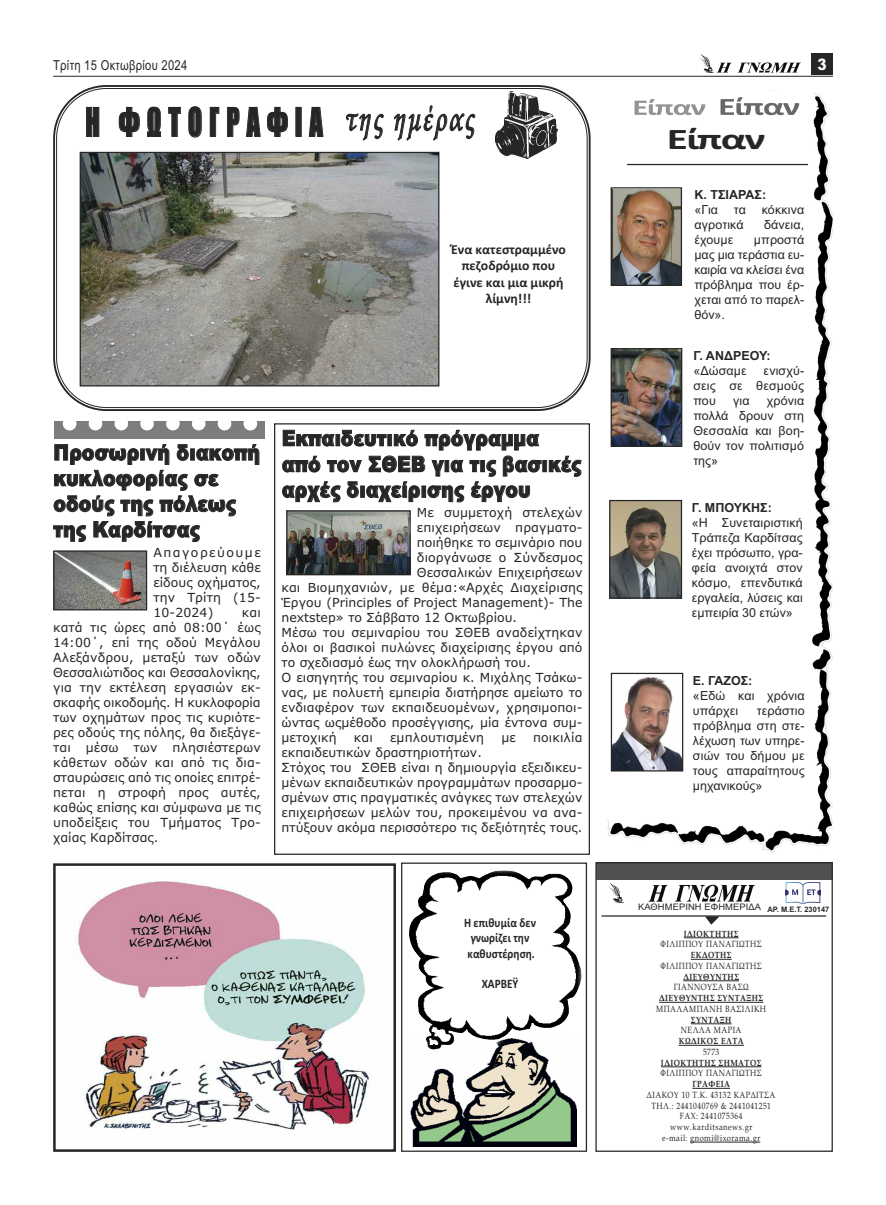
<style>
.page{position:relative;width:886px;height:1205px;background:#fff}
.page>*{position:absolute;margin:0;border:0;box-sizing:border-box;transform-origin:0 0}
.t1{font:36.5px "Impact";letter-spacing:.27em;color:#272627;scale:.72 1}
.t2{font:700 30px "Calibri";letter-spacing:-.04em;color:#272627;scale:1.45 1}
.t3{font:900 21.5px/25.6px "Arial";letter-spacing:.01em;color:#272627;scale:.87 1}
.t4{font:900 15.75px "Arial";color:#fff;scale:.87 1}
.t5{font:700 13.75px/16.5px "Calibri";color:#272627;text-align:center}
.t6{font:13.75px "Arial";letter-spacing:.025em;color:#272627;scale:.81 1}
.t7{font:700 13px/15.1px "Calibri";color:#272627;scale:.87 1}
.t8{font:12.5px/15px "Verdana";color:#272627;text-align:justify}
.t9{font:12.5px/15px "Arial";letter-spacing:.01em;color:#272627;text-align:justify}
.t10{font:700 12.5px/15px "Arial";color:#272627}
.t11{font:9px/10.8px "Book Antiqua";letter-spacing:.06em;color:#272627;text-align:center;scale:.83 1}
.t12{font:9px "Arial";letter-spacing:.01em;color:#272627;scale:1.04 1}
.t13{font:700 7.5px "Arial";color:#272627}
.s1{font-weight:400}
.s2{font-weight:700}
</style>
<div class="page">
<div style="left:595px;top:862px;width:238px;height:290px;border:1px solid #272627"></div>
<svg style="left:596px;top:862px;width:237px;height:18px;background:#4e4d4e"></svg>
<img style="left:648px;top:884px;width:106px;height:18px">
<img style="left:608px;top:883px;width:15px;height:19px">
<hr style="left:684px;top:937px;width:54px;height:1px;background:#272627">
<hr style="left:691px;top:959px;width:41px;height:1px;background:#272627">
<hr style="left:683px;top:980px;width:56px;height:1px;background:#272627">
<hr style="left:659px;top:1002px;width:51px;height:1px;background:#272627">
<hr style="left:710px;top:1002px;width:53px;height:1px;background:#272627">
<hr style="left:691px;top:1023px;width:40px;height:1px;background:#272627">
<hr style="left:679px;top:1045px;width:65px;height:1px;background:#272627">
<hr style="left:661px;top:1066px;width:100px;height:1px;background:#272627">
<hr style="left:692px;top:1088px;width:38px;height:1px;background:#272627">
<hr style="left:690px;top:1142px;width:70px;height:1px;background:#272627">
<hr style="left:601px;top:915px;width:225px;height:1px;background:#272627">
<svg style="left:705px;top:916px;width:14px;height:8px"></svg>
<div style="left:401px;top:862px;width:186px;height:290px;border:1px solid #272627"></div>
<img style="left:75px;top:880px;width:296px;height:251px">
<div style="left:53px;top:863px;width:343px;height:289px;border:2px solid #272627"></div>
<img style="left:410px;top:1049px;width:167px;height:97px">
<img style="left:409px;top:870px;width:172px;height:179px">
<svg style="left:53px;top:85px;width:538px;height:326px"></svg>
<svg style="left:56px;top:88px;width:532px;height:320px"></svg>
<img style="left:495px;top:92px;width:62px;height:66px">
<div style="left:54px;top:422px;width:211px;height:17px;background:#7d7d7d"></div>
<svg style="left:63px;top:421px;width:174px;height:9px"></svg>
<svg style="left:243px;top:421px;width:14px;height:9px"></svg>
<div style="left:274px;top:423px;width:316px;height:432px;border:1px solid #272627"></div>
<hr style="left:53px;top:76px;width:780px;height:1px;background:#272627">
<div style="left:811px;top:54px;width:21px;height:21px;background:#272627"></div>
<img style="left:716px;top:62px;width:85px;height:11px">
<img style="left:699px;top:54px;width:15px;height:19px">
<img style="left:607px;top:93px;width:226px;height:759px">
<img style="left:634px;top:99px;width:57px;height:16px">
<img style="left:720px;top:97px;width:64px;height:18px">
<hr style="left:627px;top:164px;width:181px;height:1px;background:#272627">
<img style="left:613px;top:189px;width:67px;height:95px">
<div style="left:611px;top:187px;width:71px;height:99px;border:1px solid #272627"></div>
<img style="left:613px;top:350px;width:67px;height:95px">
<div style="left:611px;top:348px;width:71px;height:99px;border:1px solid #272627"></div>
<img style="left:611px;top:502px;width:69px;height:95px">
<div style="left:609px;top:500px;width:73px;height:99px;border:1px solid #272627"></div>
<img style="left:613px;top:675px;width:68px;height:94px">
<div style="left:611px;top:673px;width:72px;height:98px;border:1px solid #272627"></div>
<img style="left:82px;top:154px;width:355px;height:230px">
<div style="left:80px;top:152px;width:359px;height:234px;border:1px solid #272627"></div>
<img style="left:288px;top:512px;width:121px;height:61px">
<div style="left:286px;top:510px;width:125px;height:65px;border:1px solid #272627"></div>
<img style="left:785px;top:882px;width:36px;height:21px">
<img style="left:55px;top:552px;width:90px;height:56px">
<div style="left:53px;top:550px;width:94px;height:60px;border:1px solid #272627"></div>
<p class="t6" style="left:53px;top:58px;width:167px">Τρίτη 15 Οκτωβρίου 2024</p>
<p class="t4" style="left:817px;top:55px;width:12px">3</p>
<p class="t1" style="left:85px;top:102px;width:540px">Η ΦΩΤΟΓΡΑΦΙΑ <sup>της</sup> <sup>ηµέρας</sup></p>
<p class="t5" style="left:451px;top:241px;width:116px">Ένα κατεστραμμένο πεζοδρόμιο που έγινε και μια μικρή λίμνη!!!</p>
<p class="t3" style="left:53px;top:440px;width:239px">Προσωρινή διακοπή κυκλοφορίας σε οδούς της πόλεως της Καρδίτσας</p>
<p class="t8" style="left:153px;top:545px;width:109px">Απαγορεύουµε τη διέλευση κάθε είδους οχήµατος, την Τρίτη (15- 10-2024)</p>
<p class="t8" style="left:53px;top:605px;width:209px;text-indent:189px">και κατά τις ώρες από 08:00΄ έως 14:00΄, επί της οδού Μεγάλου Αλεξάνδρου, µεταξύ των οδών Θεσσαλιώτιδος και Θεσσαλονίκης, για την εκτέλεση εργασιών εκ&shy;σκαφής οικοδοµής. Η κυκλοφορία των οχηµάτων προς τις κυριότε&shy;ρες οδούς της πόλης, θα διεξάγε&shy;ται µέσω των πλησιέστερων κάθετων οδών και από τις δια&shy;σταυρώσεις από τις οποίες επιτρέ&shy;πεται η στροφή προς αυτές, καθώς επίσης και σύµφωνα µε τις υποδείξεις του Τµήµατος Τρο&shy;χαίας Καρδίτσας.</p>
<p class="t3" style="left:282px;top:425px;width:345px">Εκπαιδευτικό πρόγραµµα από τον ΣΘΕΒ για τις βασικές αρχές διαχείρισης έργου</p>
<p class="t8" style="left:417px;top:505px;width:167px">Με συµµετοχή στελεχών</p>
<p class="t8" style="left:417px;top:520px;width:167px">επιχειρήσεων πραγµατο-</p>
<p class="t8" style="left:417px;top:535px;width:167px">ποιήθηκε το σεµινάριο που</p>
<p class="t8" style="left:417px;top:550px;width:167px">διοργάνωσε ο Σύνδεσµος</p>
<p class="t8" style="left:417px;top:565px;width:167px">Θεσσαλικών Επιχειρήσεων</p>
<p class="t8" style="left:281px;top:580px;width:302px">και Βιοµηχανιών, µε θέµα:«Αρχές ∆ιαχείρισης</p>
<p class="t8" style="left:281px;top:595px;width:302px">Έργου (Principles of Project Management)- The</p>
<p class="t8" style="left:281px;top:610px;width:237px">nextstep» το Σάββατο 12 Οκτωβρίου.</p>
<p class="t8" style="left:281px;top:625px;width:302px">Μέσω του σεµιναρίου του ΣΘΕΒ αναδείχτηκαν</p>
<p class="t8" style="left:281px;top:640px;width:302px">όλοι οι βασικοί πυλώνες διαχείρισης έργου από</p>
<p class="t8" style="left:281px;top:655px;width:251px">το σχεδιασµό έως την ολοκλήρωσή του.</p>
<p class="t8" style="left:281px;top:670px;width:302px">Ο εισηγητής του σεµιναρίου κ. Μιχάλης Τσάκω-</p>
<p class="t8" style="left:281px;top:685px;width:302px">νας, µε πολυετή εµπειρία διατήρησε αµείωτο το</p>
<p class="t8" style="left:281px;top:700px;width:302px">ενδιαφέρον των εκπαιδευοµένων, χρησιµοποι-</p>
<p class="t8" style="left:281px;top:715px;width:302px">ώντας ωςµέθοδο προσέγγισης, µία έντονα συµ-</p>
<p class="t8" style="left:281px;top:730px;width:57px">µετοχική</p>
<p class="t8" style="left:354px;top:730px;width:20px">και</p>
<p class="t8" style="left:390px;top:730px;width:95px">εµπλουτισµένη</p>
<p class="t8" style="left:501px;top:730px;width:16px">µε</p>
<p class="t8" style="left:533px;top:730px;width:51px">ποικιλία</p>
<p class="t8" style="left:281px;top:745px;width:302px;text-align:left">εκπαιδευτικών δραστηριοτήτων.<br>Στόχος του ΣΘΕΒ είναι η δηµιουργία εξειδικευ&shy;µένων εκπαιδευτικών προγραµµάτων προσαρµο&shy;σµένων στις πραγµατικές ανάγκες των στελεχών επιχειρήσεων µελών του, προκειµένου να ανα&shy;πτύξουν ακόµα περισσότερο τις δεξιότητές τους.</p>
<p class="t7" style="left:464px;top:915px;width:84px">Η επιθυμία δεν γνωρίζει την καθυστέρηση.</p>
<p class="t7" style="left:482px;top:976px;width:44px">ΧΑΡΒΕΫ</p>
<p class="t2" style="left:667px;top:121px;width:69px">Είπαν</p>
<p class="t10" style="left:694px;top:187px;width:73px">Κ. ΤΣΙΑΡΑΣ: <span class="s1">«Για</span></p>
<p class="t9" style="left:734px;top:202px;width:14px">τα</p>
<p class="t9" style="left:762px;top:202px;width:44px">κόκκινα</p>
<p class="t9" style="left:694px;top:217px;width:51px">αγροτικά</p>
<p class="t9" style="left:764px;top:217px;width:42px">δάνεια,</p>
<p class="t9" style="left:694px;top:232px;width:40px">έχουµε</p>
<p class="t9" style="left:694px;top:232px;width:111px;text-indent:59px">µπροστά µας µια τεράστια ευ&shy;καιρία να κλείσει ένα πρόβληµα που έρ&shy;χεται από το παρελ&shy;θόν».</p>
<p class="t10" style="left:693px;top:348px;width:79px">Γ. ΑΝ∆ΡΕΟΥ: <span class="s1">«∆ώσαµε</span></p>
<p class="t9" style="left:693px;top:363px;width:112px;text-indent:70px">ενισχύ&shy;σεις σε θεσµούς που</p>
<p class="t9" style="left:693px;top:393px;width:112px;text-indent:73px">χρόνια πολλά δρουν στη Θεσσαλία και βοη&shy;θούν τον πολιτισµό της»</p>
<p class="t9" style="left:692px;top:500px;width:112px;text-align:left"><span class="s2">Γ. ΜΠΟΥΚΗΣ:<br></span>«Η Συνεταιριστική<br>Τράπεζα Καρδίτσας έχει πρόσωπο, γρα&shy;φεία ανοιχτά στον κόσµο, επενδυτικά εργαλεία, λύσεις και εµπειρία 30 ετών»</p>
<p class="t9" style="left:733px;top:393px;width:18px">για</p>
<p class="t9" style="left:693px;top:673px;width:113px;text-align:left"><span class="s2">Ε. ΓΑΖΟΣ:<br></span>«Εδώ και χρόνια υπάρχει</p>
<p class="t9" style="left:693px;top:703px;width:113px;text-indent:64px">τεράστιο πρόβληµα στη στε&shy;λέχωση των υπηρε&shy;σιών του δήµου µε τους απαραίτητους µηχανικούς»</p>
<p class="t12" style="left:638px;top:902px;width:120px">ΚΑΘΗΜΕΡΙΝΗ ΕΦΗΜΕΡΙ∆Α</p>
<p class="t13" style="left:767px;top:905px;width:63px">ΑΡ. Μ.Ε.Τ. 230147</p>
<p class="t11" style="left:647px;top:928px;width:156px"><span class="s2">Ι∆ΙΟΚΤΗΤΗΣ<br></span>ΦΙΛΙΠΠΟΥ ΠΑΝΑΓΙΩΤΗΣ<br><span class="s2">ΕΚ∆ΟΤΗΣ<br></span>ΦΙΛΙΠΠΟΥ ΠΑΝΑΓΙΩΤΗΣ <span class="s2">∆ΙΕΥΘΥΝΤΗΣ<br></span>ΓΙΑΝΝΟΥΣΑ ΒΑΣΩ <span class="s2">∆ΙΕΥΘΥΝΤΗΣ ΣΥΝΤΑΞΗΣ<br></span>ΜΠΑΛΑΜΠΑΝΗ ΒΑΣΙΛΙΚΗ<br><span class="s2">ΣΥΝΤΑΞΗ<br></span>ΝΕΛΛΑ ΜΑΡΙΑ<br><span class="s2">ΚΩ∆ΙΚΟΣ ΕΛΤΑ<br></span>5773<br><span class="s2">Ι∆ΙΟΚΤΗΤΗΣ ΣΗΜΑΤΟΣ<br></span>ΦΙΛΙΠΠΟΥ ΠΑΝΑΓΙΩΤΗΣ<br><span class="s2">ΓΡΑΦΕΙΑ<br></span>∆ΙΑΚΟΥ 10 Τ.Κ. 43132 ΚΑΡ∆ΙΤΣΑ<br>ΤΗΛ.: 2441040769 &amp; 2441041251<br>FAX: 2441075364 www.karditsanews.gr<br>e-mail: gnomi@ixorama.gr</p>
</div>
